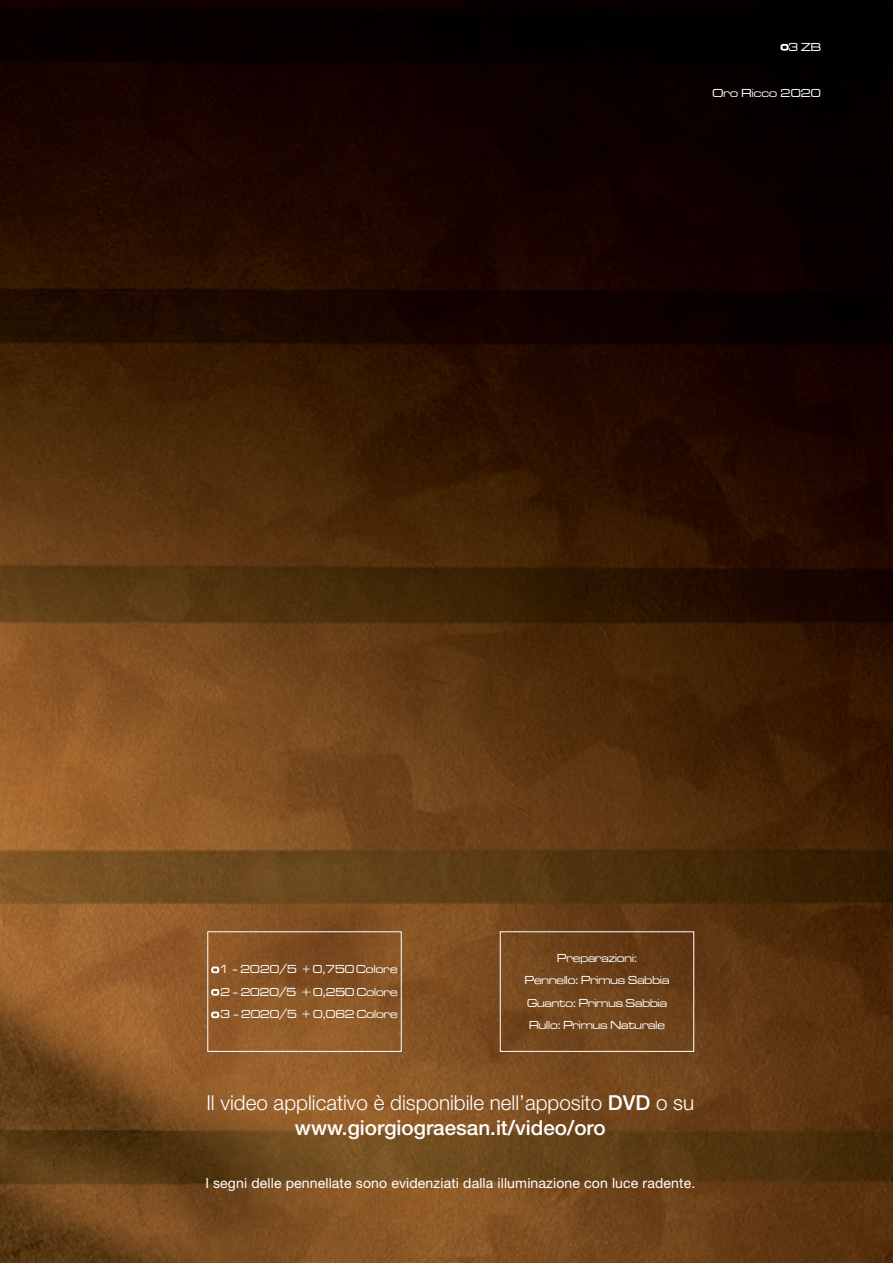
<style>
.page{position:relative;width:893px;height:1263px;background:#fff}
.page>*{position:absolute;margin:0;border:0;box-sizing:border-box;transform-origin:0 0}
.t1{font:300 20.7px "Helvetica Neue LT Std";color:#fff}
.t2{font:500 20.7px "Helvetica Neue LT Std";color:#fff}
.t3{font:14.1px "Helvetica Neue LT Std";letter-spacing:.01em;color:#fff}
.t4{font:500 expanded 12px "Microgramma Com";color:#fff;scale:.96 1}
.t5{font:500 expanded 12px "Microgramma Com";color:#fff}
.s1{font-weight:500}
</style>
<div class="page">
<img style="left:0;top:0;width:893px;height:1263px">
<svg style="left:211px;top:966px;width:9px;height:8px"></svg>
<svg style="left:211px;top:988px;width:9px;height:8px"></svg>
<svg style="left:211px;top:1011px;width:9px;height:8px"></svg>
<svg style="left:780px;top:43px;width:9px;height:8px"></svg>
<p class="t4" style="left:781px;top:39px;width:43px">o3 ZB</p>
<p class="t5" style="left:712px;top:86px;width:110px">Oro Ricco 2020</p>
<p class="t4" style="left:211px;top:961px;width:196px">o1 - 2020/5 + 0,750 Colore</p>
<p class="t4" style="left:211px;top:984px;width:196px">o2 - 2020/5 + 0,250 Colore</p>
<p class="t4" style="left:211px;top:1006px;width:196px">o3 - 2020/5 + 0,062 Colore</p>
<p class="t4" style="left:557px;top:950px;width:84px">Preparazioni:</p>
<p class="t4" style="left:525px;top:973px;width:152px">Pennello: Primus Sabbia</p>
<p class="t4" style="left:527px;top:995px;width:147px">Guanto: Primus Sabbia</p>
<p class="t4" style="left:529px;top:1018px;width:143px">Rullo: Primus Naturale</p>
<p class="t1" style="left:206px;top:1089px;width:489px">Il video applicativo è disponibile nell’apposito <span class="s1">DVD</span> o su</p>
<p class="t2" style="left:295px;top:1115px;width:312px">www.giorgiograesan.it/video/oro</p>
<p class="t3" style="left:205px;top:1174px;width:491px">I segni delle pennellate sono evidenziati dalla illuminazione con luce radente.</p>
</div>
